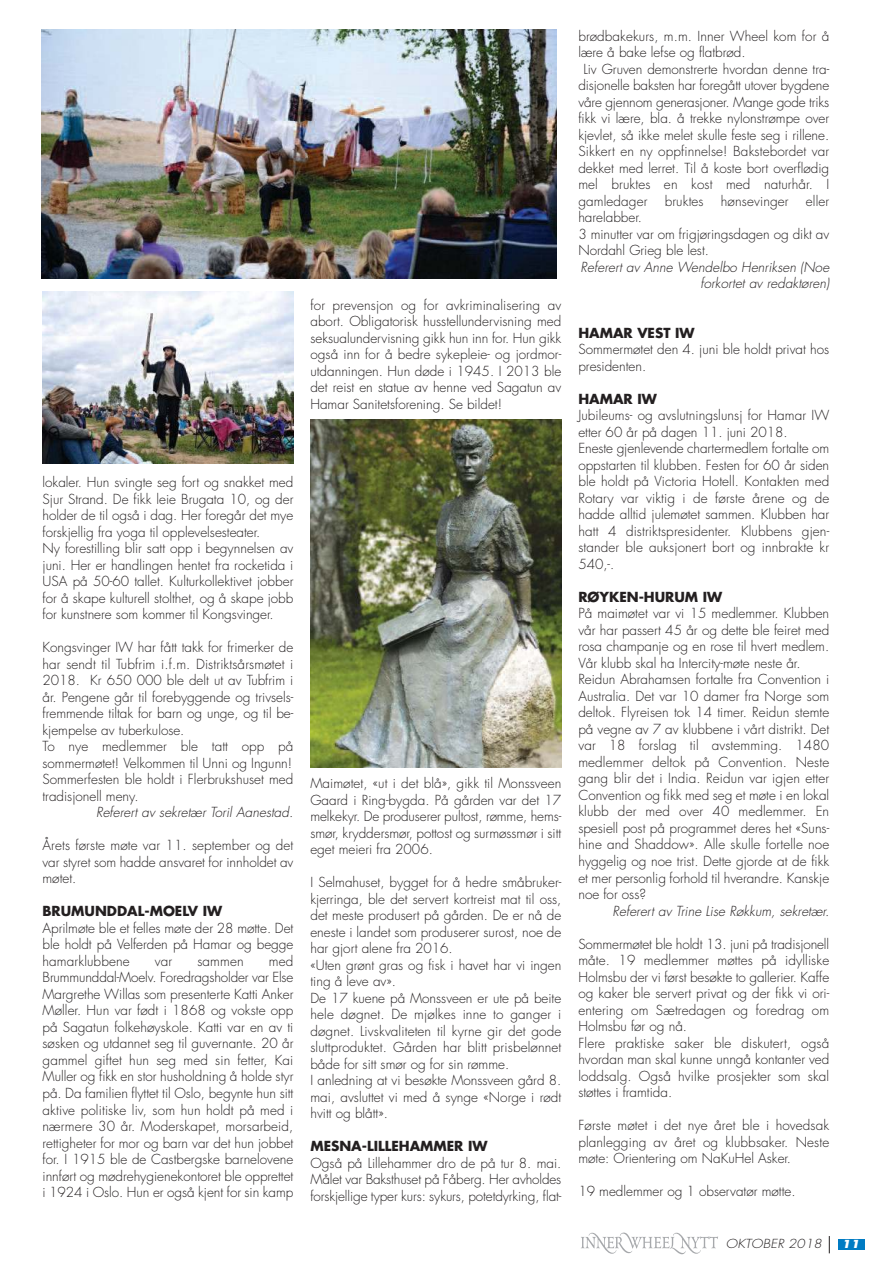
<style>
.page{position:relative;width:893px;height:1263px;background:#fff}
.page>*{position:absolute;margin:0;border:0;box-sizing:border-box;transform-origin:0 0}
.t1{font:300 13.5px/16.5px "Futura";color:#231f20}
.t2{font:italic 300 13.5px/16.5px "Futura";letter-spacing:.005em;color:#231f20;text-align:right}
.t3{font:700 13.5px "Futura";color:#231f20}
.t4{font:italic 300 12.15px "Futura";letter-spacing:.005em;color:#231f20;scale:1.11 1}
.t5{font:italic 700 10.8px "Futura";color:#fff;scale:1.25 1}
</style>
<div class="page">
<svg style="left:581px;top:1232px;width:137px;height:22px"></svg>
<div style="left:838px;top:1239px;width:27px;height:10px;background:#007bc3"></div>
<svg style="left:829px;top:1236px;width:1px;height:17px"></svg>
<img style="left:43px;top:291px;width:250px;height:172px">
<img style="left:42px;top:30px;width:515px;height:249px">
<img style="left:310px;top:419px;width:251px;height:349px">
<p class="t1" style="left:43px;top:474px;width:252px">lokaler. Hun svingte seg fort og snakket med Sjur Strand. De fikk leie Brugata 10, og der holder de til også i dag. Her foregår det mye forskjellig fra yoga til opplevelsesteater.<br>Ny forestilling blir satt opp i begynnelsen av juni. Her er handlingen hentet fra rocketida i USA på 50-60 tallet. Kulturkollektivet jobber for å skape kulturell stolthet, og å skape jobb for kunstnere som kommer til Kongsvinger.</p>
<p class="t1" style="left:43px;top:639px;width:252px">Kongsvinger IW har fått takk for frimerker de har sendt til Tubfrim i.f.m. Distriktsårsmøtet i 2018. Kr 650 000 ble delt ut av Tubfrim i år. Pengene går til forebyggende og trivsels&shy;fremmende tiltak for barn og unge, og til be&shy;kjempelse av tuberkulose.<br>To nye medlemmer ble tatt opp på sommermøtet! Velkommen til Unni og Ingunn!<br>Sommerfesten ble holdt i Flerbrukshuset med tradisjonell meny.</p>
<p class="t2" style="left:96px;top:804px;width:199px">Referert av sekretær Toril Aanestad.</p>
<p class="t1" style="left:43px;top:837px;width:252px;text-align:justify">Årets første møte var 11. september og det var styret som hadde ansvaret for innholdet av møtet.</p>
<p class="t3" style="left:43px;top:903px;width:181px">BRUMUNDDAL-MOELV IW</p>
<p class="t1" style="left:43px;top:920px;width:252px;text-align:justify">Aprilmøte ble et felles møte der 28 møtte. Det ble holdt på Velferden på Hamar og begge hamarklubbene</p>
<p class="t1" style="left:43px;top:953px;width:252px;text-align:justify;text-indent:226px">med Brummunddal-Moelv. Foredragsholder var Else Margrethe Willas som presenterte Katti Anker Møller. Hun var født i 1868 og vokste opp på Sagatun folkehøyskole. Katti var en av ti søsken og utdannet seg til guvernante. 20 år gammel giftet hun seg med sin fetter, Kai Muller og fikk en stor husholdning å holde styr på. Da familien flyttet til Oslo, begynte hun sitt aktive politiske liv, som hun holdt på med i nærmere 30 år. Moderskapet, morsarbeid, rettigheter for mor og barn var det hun jobbet for. I 1915 ble de Castbergske barnelovene innført og mødrehygienekontoret ble opprettet i 1924 i Oslo. Hun er også kjent for sin kamp</p>
<p class="t1" style="left:155px;top:953px;width:19px">var</p>
<p class="t1" style="left:197px;top:953px;width:48px">sammen</p>
<p class="t1" style="left:310px;top:297px;width:252px;text-align:justify">for prevensjon og for avkriminalisering av abort. Obligatorisk husstellundervisning med seksualundervisning gikk hun inn for. Hun gikk også inn for å bedre sykepleie- og jordmor&shy;utdanningen. Hun døde i 1945. I 2013 ble det reist en statue av henne ved Sagatun av Hamar Sanitetsforening. Se bildet!</p>
<p class="t1" style="left:310px;top:775px;width:252px;text-align:justify">Maimøtet, «ut i det blå», gikk til Monssveen Gaard i Ring-bygda. På gården var det 17 melkekyr. De produserer pultost, rømme, hems&shy;smør, kryddersmør, pottost og surmøssmør i sitt eget meieri fra 2006.</p>
<p class="t1" style="left:310px;top:874px;width:252px">I Selmahuset, bygget for å hedre småbruker&shy;kjerringa, ble det servert kortreist mat til oss, det meste produsert på gården. De er nå de eneste i landet som produserer surost, noe de har gjort alene fra 2016.<br>«Uten grønt gras og fisk i havet har vi ingen ting å leve av».<br>De 17 kuene på Monssveen er ute på beite hele døgnet. De mjølkes inne to ganger i døgnet. Livskvaliteten til kyrne gir det gode sluttproduktet. Gården har blitt prisbelønnet både for sitt smør og for sin rømme.<br>I anledning at vi besøkte Monssveen gård 8. mai, avsluttet vi med å synge «Norge i rødt hvitt og blått».</p>
<p class="t3" style="left:310px;top:1138px;width:179px">MESNA-LILLEHAMMER IW</p>
<p class="t1" style="left:310px;top:1155px;width:252px;text-align:justify">Også på Lillehammer dro de på tur 8. mai.<br>Målet var Baksthuset på Fåberg. Her avholdes forskjellige typer kurs: sykurs, potetdyrking, flat-</p>
<p class="t1" style="left:578px;top:28px;width:252px">brødbakekurs, m.m. Inner Wheel kom for å</p>
<p class="t1" style="left:578px;top:44px;width:169px">lære å bake lefse og flatbrød.</p>
<p class="t1" style="left:583px;top:61px;width:247px">Liv Gruven demonstrerte hvordan denne tra-</p>
<p class="t1" style="left:578px;top:77px;width:252px">disjonelle baksten har foregått utover bygdene</p>
<p class="t1" style="left:578px;top:94px;width:252px">våre gjennom generasjoner. Mange gode triks</p>
<p class="t1" style="left:578px;top:110px;width:252px">fikk vi lære, bla. å trekke nylonstrømpe over</p>
<p class="t1" style="left:578px;top:127px;width:252px">kjevlet, så ikke melet skulle feste seg i rillene.</p>
<p class="t1" style="left:578px;top:143px;width:252px">Sikkert en ny oppfinnelse! Bakstebordet var</p>
<p class="t1" style="left:578px;top:160px;width:252px">dekket med lerret. Til å koste bort overflødig</p>
<p class="t1" style="left:578px;top:176px;width:252px">mel bruktes en kost med naturhår. I</p>
<p class="t1" style="left:578px;top:193px;width:71px">gamledager</p>
<p class="t1" style="left:665px;top:193px;width:40px">bruktes</p>
<p class="t1" style="left:721px;top:193px;width:69px">hønsevinger</p>
<p class="t1" style="left:806px;top:193px;width:25px">eller</p>
<p class="t1" style="left:578px;top:209px;width:252px">harelabber.<br>3 minutter var om frigjøringsdagen og dikt av<br>Nordahl Grieg ble lest.</p>
<p class="t2" style="left:581px;top:259px;width:250px">Referert av Anne Wendelbo Henriksen (Noe forkortet av redaktøren)</p>
<p class="t3" style="left:578px;top:324px;width:118px">HAMAR VEST IW</p>
<p class="t1" style="left:578px;top:341px;width:252px">Sommermøtet den 4. juni ble holdt privat hos presidenten.</p>
<p class="t3" style="left:578px;top:390px;width:80px">HAMAR IW</p>
<p class="t1" style="left:578px;top:407px;width:252px">Jubileums- og avslutningslunsj for Hamar IW etter 60 år på dagen 11. juni 2018.<br>Eneste gjenlevende chartermedlem fortalte om oppstarten til klubben. Festen for 60 år siden ble holdt på Victoria Hotell. Kontakten med Rotary var viktig i de første årene og de hadde alltid julemøtet sammen. Klubben har hatt 4 distriktspresidenter. Klubbens gjen&shy;stander ble auksjonert bort og innbrakte kr 540,-.</p>
<p class="t3" style="left:578px;top:588px;width:145px">RØYKEN-HURUM IW</p>
<p class="t1" style="left:578px;top:605px;width:252px">På maimøtet var vi 15 medlemmer. Klubben vår har passert 45 år og dette ble feiret med rosa champanje og en rose til hvert medlem.<br>Vår klubb skal ha Intercity-møte neste år.<br>Reidun Abrahamsen fortalte fra Convention i Australia. Det var 10 damer fra Norge som deltok. Flyreisen tok 14 timer. Reidun stemte på vegne av 7 av klubbene i vårt distrikt. Det var 18 forslag til avstemming. 1480 medlemmer deltok på Convention. Neste gang blir det i India. Reidun var igjen etter Convention og fikk med seg et møte i en lokal klubb der med over 40 medlemmer. En spesiell post på programmet deres het «Suns&shy;hine and Shaddow». Alle skulle fortelle noe hyggelig og noe trist. Dette gjorde at de fikk et mer personlig forhold til hverandre. Kanskje noe for oss?</p>
<p class="t2" style="left:613px;top:902px;width:218px">Referert av Trine Lise Røkkum, sekretær.</p>
<p class="t1" style="left:578px;top:935px;width:252px">Sommermøtet ble holdt 13. juni på tradisjonell måte. 19 medlemmer møttes på idylliske Holmsbu der vi først besøkte to gallerier. Kaffe og kaker ble servert privat og der fikk vi ori&shy;entering om Sætredagen og foredrag om Holmsbu før og nå.<br>Flere praktiske saker ble diskutert, også hvordan man skal kunne unngå kontanter ved loddsalg. Også hvilke prosjekter som skal støttes i framtida.</p>
<p class="t1" style="left:578px;top:1117px;width:252px;text-align:justify">Første møtet i det nye året ble i hovedsak planlegging av året og klubbsaker. Neste møte: Orientering om NaKuHel Asker.</p>
<p class="t1" style="left:578px;top:1183px;width:219px">19 medlemmer og 1 observatør møtte.</p>
<p class="t4" style="left:726px;top:1236px;width:88px">OKTOBER 2018</p>
<p class="t5" style="left:841px;top:1239px;width:16px">11</p>
</div>
